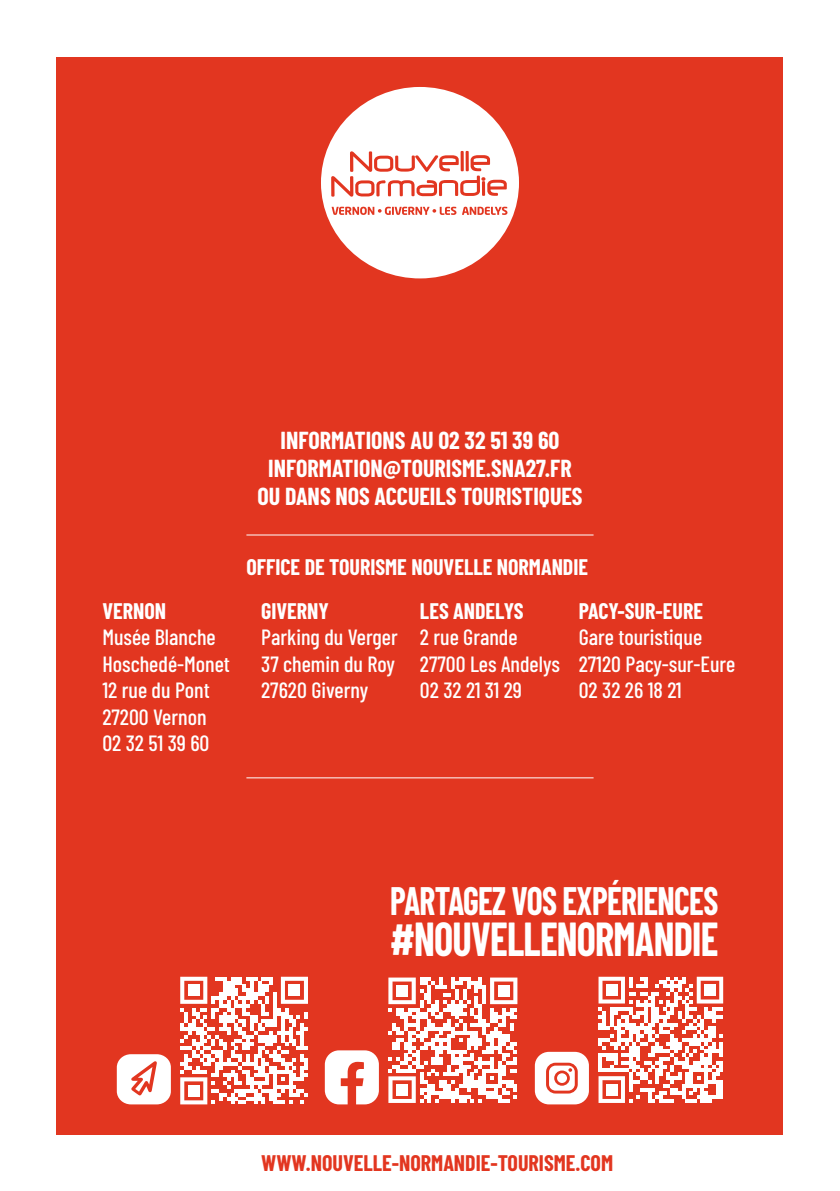
<style>
.page{position:relative;width:840px;height:1191px;background:#fff}
.page>*{position:absolute;margin:0;border:0;box-sizing:border-box;transform-origin:0 0}
.t1{font:700 46.6px "Barlow Condensed";letter-spacing:-.02em;color:#fff;scale:.87 1}
.t2{font:700 38.8px "Barlow Condensed";letter-spacing:-.02em;color:#fff;scale:.87 1}
.t3{font:700 24px/28px "Barlow Condensed";color:#fff;text-align:center}
.t4{font:500 22px/26.4px "Barlow Condensed";color:#fff}
.t5{font:700 22px "Barlow Condensed";color:#fff}
.t6{font:700 22px "Barlow Condensed";color:#e23620}
</style>
<div class="page">
<div style="left:57px;top:57px;width:725px;height:1077px;background:#e23620"></div>
<svg style="left:321px;top:87px;width:198px;height:192px"></svg>
<svg style="left:534px;top:1051px;width:54px;height:53px"></svg>
<svg style="left:324px;top:1050px;width:54px;height:54px"></svg>
<svg style="left:598px;top:976px;width:124px;height:127px"></svg>
<div style="left:605px;top:984px;width:12px;height:12px;background:#fff"></div>
<div style="left:704px;top:984px;width:11px;height:12px;background:#fff"></div>
<div style="left:605px;top:1083px;width:12px;height:12px;background:#fff"></div>
<svg style="left:388px;top:977px;width:129px;height:126px"></svg>
<div style="left:396px;top:985px;width:12px;height:11px;background:#fff"></div>
<div style="left:497px;top:985px;width:12px;height:11px;background:#fff"></div>
<div style="left:396px;top:1084px;width:12px;height:11px;background:#fff"></div>
<svg style="left:117px;top:1054px;width:54px;height:50px"></svg>
<svg style="left:180px;top:976px;width:128px;height:128px"></svg>
<div style="left:188px;top:984px;width:11px;height:12px;background:#fff"></div>
<div style="left:288px;top:984px;width:12px;height:12px;background:#fff"></div>
<div style="left:188px;top:1085px;width:11px;height:11px;background:#fff"></div>
<hr style="left:246px;top:534px;width:347px;height:1px;background:#fff">
<hr style="left:246px;top:777px;width:347px;height:1px;background:#fff">
<p class="t3" style="left:257px;top:425px;width:326px">INFORMATIONS AU 02 32 51 39 60<br>INFORMATION@TOURISME.SNA27.FR<br>OU DANS NOS ACCUEILS TOURISTIQUES</p>
<p class="t5" style="left:102px;top:595px;width:65px">VERNON</p>
<p class="t4" style="left:102px;top:623px;width:129px">Musée Blanche<br>Hoschedé-Monet<br>12 rue du Pont<br>27200 Vernon<br>02 32 51 39 60</p>
<p class="t5" style="left:246px;top:551px;width:343px">OFFICE DE TOURISME NOUVELLE NORMANDIE</p>
<p class="t5" style="left:261px;top:595px;width:69px">GIVERNY</p>
<p class="t4" style="left:261px;top:623px;width:138px">Parking du Verger<br>37 chemin du Roy<br>27620 Giverny</p>
<p class="t5" style="left:420px;top:595px;width:105px">LES ANDELYS</p>
<p class="t4" style="left:420px;top:623px;width:141px">2 rue Grande<br>27700 Les Andelys<br>02 32 21 31 29</p>
<p class="t5" style="left:578px;top:595px;width:126px">PACY-SUR-EURE</p>
<p class="t4" style="left:578px;top:623px;width:158px">Gare touristique<br>27120 Pacy-sur-Eure<br>02 32 26 18 21</p>
<h2 class="t2" style="left:390px;top:873px;width:378px">PARTAGEZ VOS EXPÉRIENCES</h2>
<h1 class="t1" style="left:390px;top:905px;width:378px">#NOUVELLENORMANDIE</h1>
<p class="t6" style="left:261px;top:1147px;width:353px">WWW.NOUVELLE-NORMANDIE-TOURISME.COM</p>
</div>
